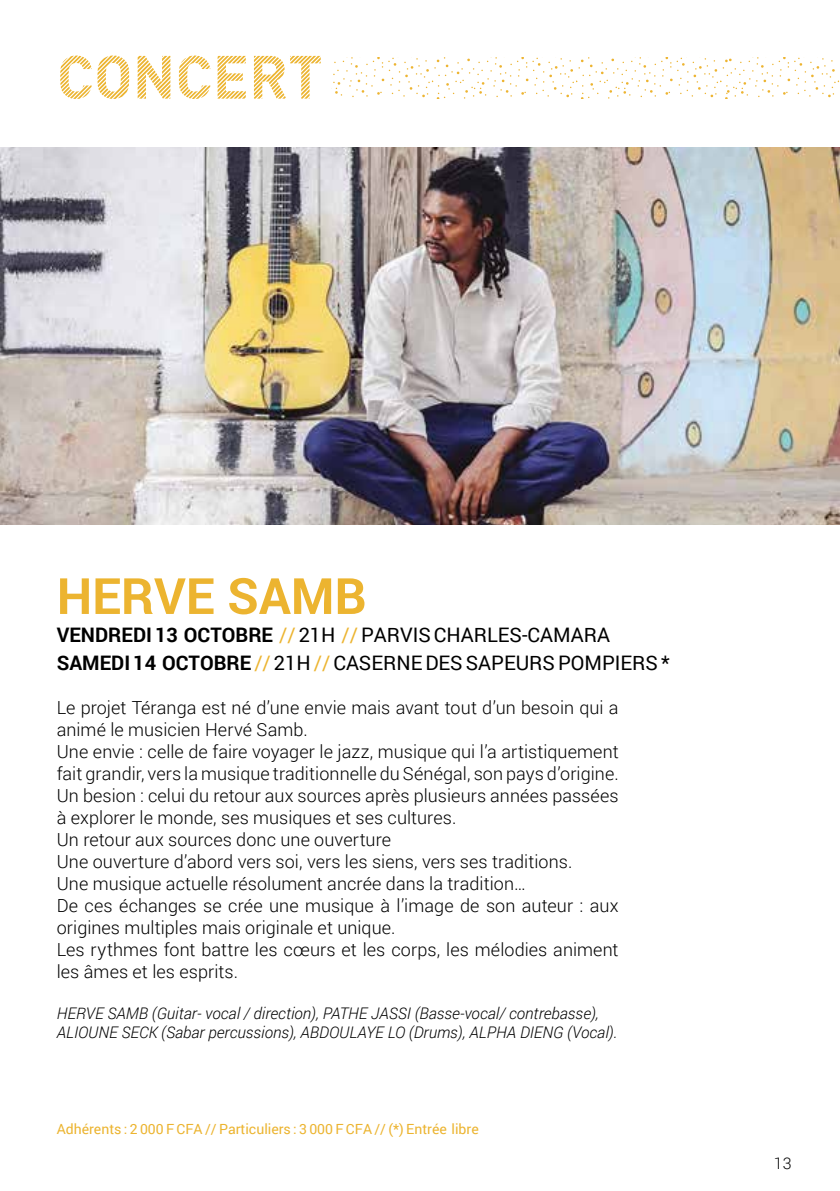
<style>
.page{position:relative;width:840px;height:1191px;background:#fff}
.page>*{position:absolute;margin:0;border:0;box-sizing:border-box;transform-origin:0 0}
.t1{font:60px "DINBOLDTRAM";color:#ecb430}
.t2{font:700 50px "Roboto";color:#ecb430}
.t3{font:20px/28px "Roboto";color:#000}
.t4{font:300 18px/22px "Roboto";letter-spacing:.005em;color:#000}
.t5{font:italic 300 16px/19.2px "Roboto";color:#000}
.t6{font:300 16px "Roboto";color:#000}
.t7{font:14px "Roboto";color:#ecb430}
.s1{font-weight:700}
.s2{color:#ecb430}
</style>
<div class="page">
<img style="left:0;top:148px;width:839px;height:377px">
<svg style="left:331px;top:58px;width:395px;height:40px"></svg>
<svg style="left:726px;top:58px;width:113px;height:40px"></svg>
<h1 class="t1" style="left:57px;top:38px;width:267px">CONCERT</h1>
<h2 class="t2" style="left:57px;top:561px;width:311px">HERVE SAMB</h2>
<p class="t3" style="left:57px;top:620px;width:614px"><span class="s1">VENDREDI 13 OCTOBRE</span> <span class="s2">//</span> 21H <span class="s2">//</span> PARVIS CHARLES-CAMARA<br><span class="s1">SAMEDI 14 OCTOBRE</span> <span class="s2">//</span> 21H <span class="s2">//</span> CASERNE DES SAPEURS POMPIERS *</p>
<p class="t4" style="left:57px;top:695px;width:563px">Le projet Téranga est né d’une envie mais avant tout d’un besoin qui a animé le musicien Hervé Samb.<br>Une envie : celle de faire voyager le jazz, musique qui l’a artistiquement fait grandir, vers la musique traditionnelle du Sénégal, son pays d’origine.<br>Un besion : celui du retour aux sources après plusieurs années passées à explorer le monde, ses musiques et ses cultures.<br>Un retour aux sources donc une ouverture<br>Une ouverture d’abord vers soi, vers les siens, vers ses traditions.<br>Une musique actuelle résolument ancrée dans la tradition…<br>De ces échanges se crée une musique à l’image de son auteur : aux origines multiples mais originale et unique.<br>Les rythmes font battre les cœurs et les corps, les mélodies animent les âmes et les esprits.</p>
<p class="t5" style="left:57px;top:1003px;width:562px">HERVE SAMB (Guitar- vocal / direction), PATHE JASSI (Basse-vocal/ contrebasse),<br>ALIOUNE SECK (Sabar percussions), ABDOULAYE LO (Drums), ALPHA DIENG (Vocal).</p>
<p class="t7" style="left:57px;top:1118px;width:423px">Adhérents : 2 000 F CFA // Particuliers : 3 000 F CFA // (*) Entrée libre</p>
<p class="t6" style="left:773px;top:1152px;width:19px">13</p>
</div>
